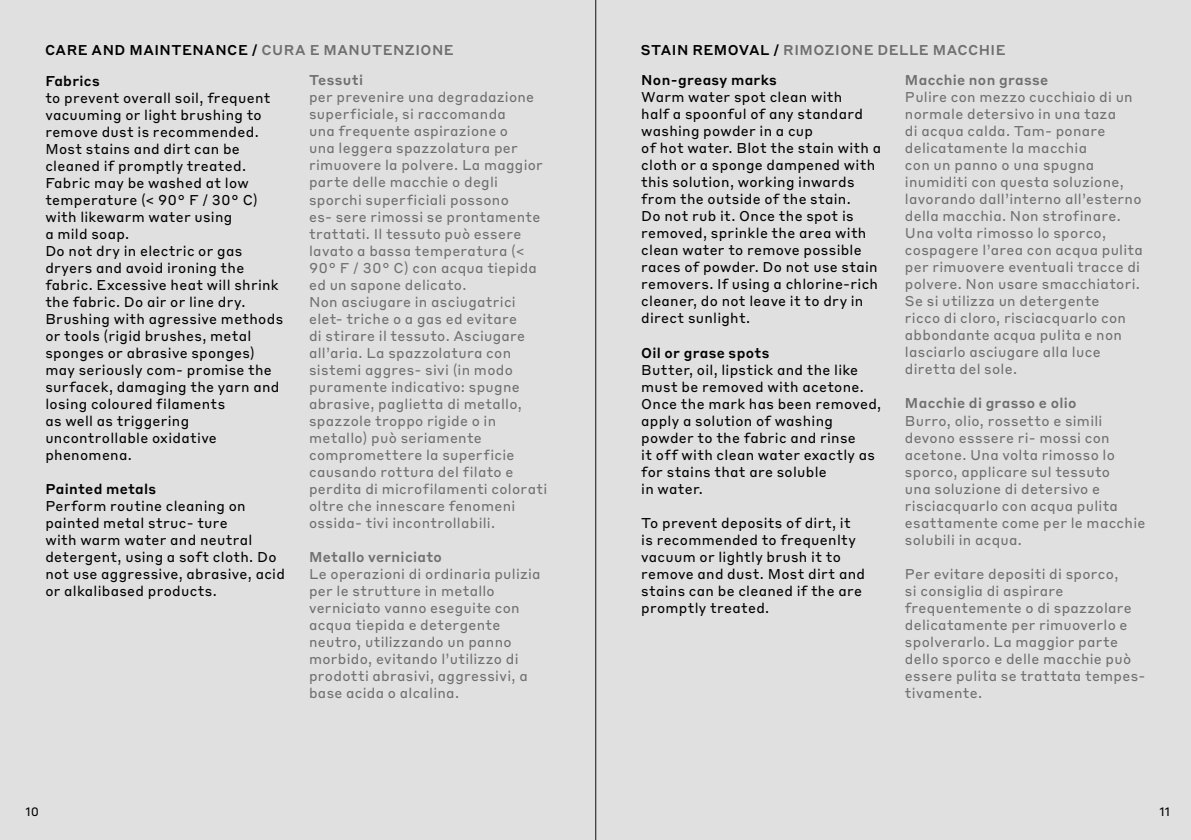
<style>
.page{position:relative;width:1191px;height:840px;background:#fff}
.page>*{position:absolute;margin:0;border:0;box-sizing:border-box;transform-origin:0 0}
.t1{font:14px/17px "Styrene BLC";letter-spacing:.02em;color:#706f6f}
.t2{font:14px/17px "Styrene BLC";letter-spacing:.02em;color:#000}
.t3{font:500 14px "Styrene BLC";letter-spacing:.025em;color:#706f6f}
.t4{font:500 14px "Styrene BLC";letter-spacing:.025em;color:#000}
.t5{font:12px "Styrene BLC";color:#000}
.s1{color:#706f6f}
.s2{color:#000}
</style>
<div class="page">
<div style="left:0;top:0;width:1191px;height:839px;background:#dfe0df"></div>
<hr style="left:595px;top:0;width:1px;height:839px;background:#12110c">
<p class="t4" style="left:45px;top:45px;width:410px">CARE AND MAINTENANCE / <span class="s1">CURA E MANUTENZIONE</span></p>
<p class="t4" style="left:45px;top:75px;width:56px">Fabrics</p>
<p class="t2" style="left:45px;top:89px;width:239px">to prevent overall soil, frequent vacuuming or light brushing to remove dust is recommended.<br>Most stains and dirt can be cleaned if promptly treated.<br>Fabric may be washed at low temperature (&lt; 90° F / 30° C) with likewarm water using<br>a mild soap.<br>Do not dry in electric or gas dryers and avoid ironing the fabric. Excessive heat will shrink the fabric. Do air or line dry.<br>Brushing with agressive methods or tools (rigid brushes, metal sponges or abrasive sponges) may seriously com- promise the surfacek, damaging the yarn and losing coloured filaments<br>as well as triggering uncontrollable oxidative phenomena.</p>
<p class="t4" style="left:45px;top:483px;width:112px">Painted metals</p>
<p class="t2" style="left:45px;top:497px;width:241px">Perform routine cleaning on painted metal struc- ture<br>with warm water and neutral detergent, using a soft cloth. Do not use aggressive, abrasive, acid or alkalibased products.</p>
<p class="t3" style="left:309px;top:75px;width:56px">Tessuti</p>
<p class="t1" style="left:309px;top:89px;width:240px">per prevenire una degradazione superficiale, si raccomanda<br>una frequente aspirazione o<br>una leggera spazzolatura per rimuovere la polvere. La maggior parte delle macchie o degli sporchi superficiali possono<br>es- sere rimossi se prontamente trattati. Il tessuto può essere lavato a bassa temperatura (&lt;<br>90° F / 30° C) con acqua tiepida ed un sapone delicato.<br>Non asciugare in asciugatrici elet- triche o a gas ed evitare<br>di stirare il tessuto. Asciugare all’aria. La spazzolatura con sistemi aggres- sivi (in modo puramente indicativo: spugne abrasive, paglietta di metallo, spazzole troppo rigide o in metallo) può seriamente compromettere la superficie causando rottura del filato e perdita di microfilamenti colorati oltre che innescare fenomeni ossida- tivi incontrollabili.</p>
<p class="t3" style="left:309px;top:551px;width:134px">Metallo verniciato</p>
<p class="t1" style="left:309px;top:565px;width:233px">Le operazioni di ordinaria pulizia per le strutture in metallo verniciato vanno eseguite con acqua tiepida e detergente neutro, utilizzando un panno morbido, evitando l’utilizzo di prodotti abrasivi, aggressivi, a base acida o alcalina.</p>
<p class="t3" style="left:641px;top:45px;width:366px"><span class="s2">STAIN REMOVAL /</span> RIMOZIONE DELLE MACCHIE</p>
<p class="t4" style="left:641px;top:75px;width:137px">Non-greasy marks</p>
<p class="t2" style="left:641px;top:89px;width:241px">Warm water spot clean with<br>half a spoonful of any standard washing powder in a cup<br>of hot water. Blot the stain with a cloth or a sponge dampened with this solution, working inwards from the outside of the stain.<br>Do not rub it. Once the spot is removed, sprinkle the area with clean water to remove possible races of powder. Do not use stain removers. If using a chlorine-rich cleaner, do not leave it to dry in direct sunlight.</p>
<p class="t4" style="left:641px;top:346px;width:130px">Oil or grase spots</p>
<p class="t2" style="left:641px;top:361px;width:242px">Butter, oil, lipstick and the like must be removed with acetone.<br>Once the mark has been removed, apply a solution of washing powder to the fabric and rinse<br>it off with clean water exactly as for stains that are soluble<br>in water.</p>
<p class="t2" style="left:641px;top:514px;width:225px">To prevent deposits of dirt, it is recommended to frequenlty vacuum or lightly brush it to remove and dust. Most dirt and stains can be cleaned if the are promptly treated.</p>
<p class="t3" style="left:905px;top:74px;width:145px">Macchie non grasse</p>
<p class="t1" style="left:905px;top:89px;width:239px">Pulire con mezzo cucchiaio di un normale detersivo in una taza<br>di acqua calda. Tam- ponare delicatamente la macchia<br>con un panno o una spugna inumiditi con questa soluzione, lavorando dall’interno all’esterno della macchia. Non strofinare.<br>Una volta rimosso lo sporco, cospagere l’area con acqua pulita per rimuovere eventuali tracce di polvere. Non usare smacchiatori.<br>Se si utilizza un detergente<br>ricco di cloro, risciacquarlo con abbondante acqua pulita e non lasciarlo asciugare alla luce diretta del sole.</p>
<p class="t3" style="left:905px;top:397px;width:173px">Macchie di grasso e olio</p>
<p class="t1" style="left:905px;top:412px;width:242px">Burro, olio, rossetto e simili devono esssere ri- mossi con acetone. Una volta rimosso lo sporco, applicare sul tessuto<br>una soluzione di detersivo e risciacquarlo con acqua pulita esattamente come per le macchie solubili in acqua.</p>
<p class="t1" style="left:905px;top:565px;width:242px">Per evitare depositi di sporco,<br>si consiglia di aspirare frequentemente o di spazzolare delicatamente per rimuoverlo e spolverarlo. La maggior parte dello sporco e delle macchie può essere pulita se trattata tempes&shy;tivamente.</p>
<p class="t5" style="left:26px;top:804px;width:15px">10</p>
<p class="t5" style="left:1159px;top:804px;width:12px">11</p>
</div>
